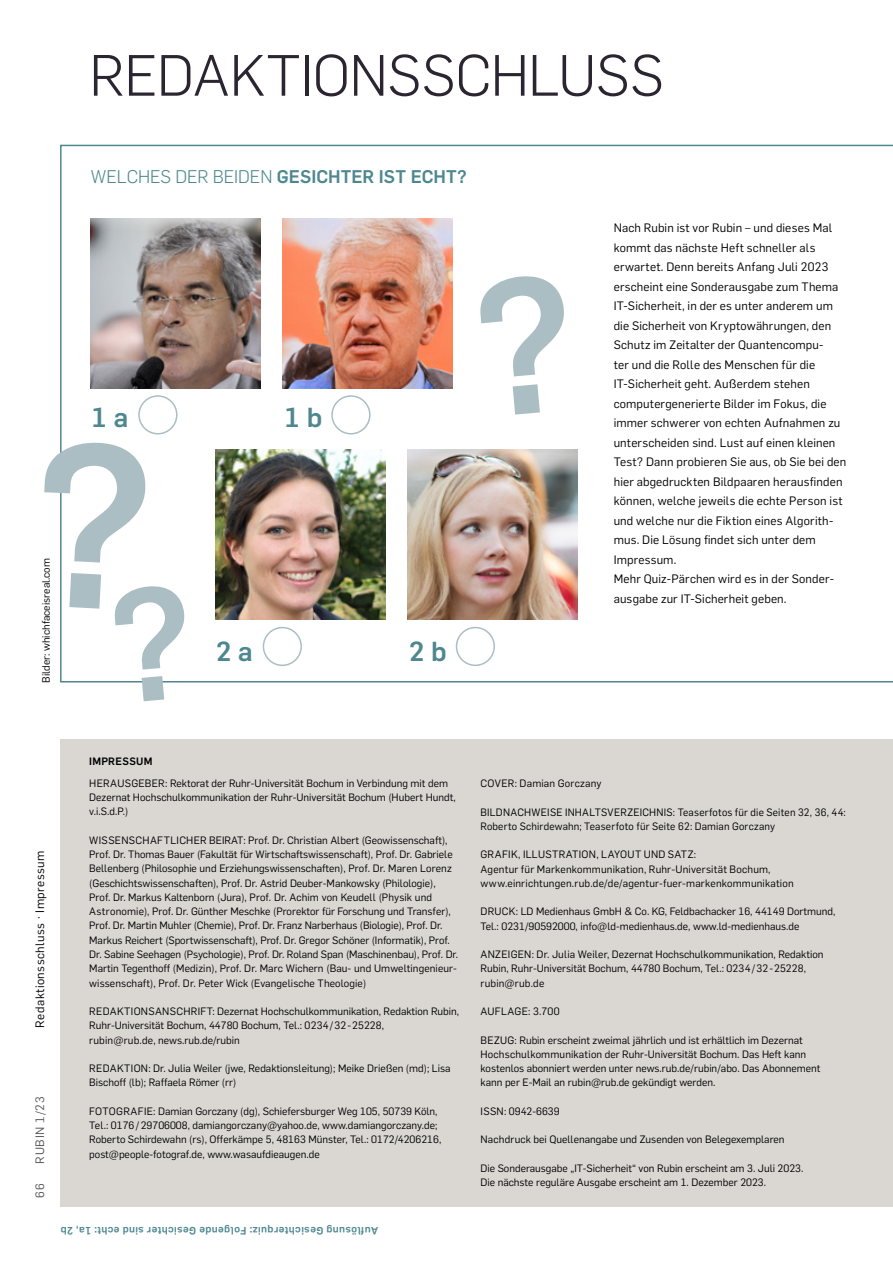
<style>
.page{position:relative;width:893px;height:1263px;background:#fff}
.page>*{position:absolute;margin:0;border:0;box-sizing:border-box;transform-origin:0 0}
.t1{font:300 57px "Rub Flama";letter-spacing:-.005em;color:#2a2531}
.t2{font:700 27px "Rub Flama";color:#4e878f}
.t3{font:700 18px "Rub Flama";color:#4e878f}
.t4{font:12px/19.5px "Rub Flama";letter-spacing:.01em;color:#000}
.t5{font:12px "Rub Flama";letter-spacing:.04em;color:#000}
.t6{font:12px "Rub Flama";letter-spacing:.055em;color:#575756}
.t7{font:10.5px/14.2px "Rub Flama";color:#000}
.t8{font:10.5px/14.2px "Rub Flama";letter-spacing:.02em;color:#000}
.t9{font:700 10.5px "Rub Flama";letter-spacing:.04em;color:#4e878f}
.t10{font:700 10.5px "Rub Flama";letter-spacing:.025em;color:#000}
.s1{font-weight:300}
</style>
<div class="page">
<svg style="left:60px;top:145px;width:833px;height:537px"></svg>
<img style="left:91px;top:219px;width:170px;height:170px">
<img style="left:215px;top:449px;width:171px;height:170px">
<img style="left:283px;top:219px;width:170px;height:170px">
<img style="left:407px;top:449px;width:171px;height:170px">
<div style="left:61px;top:739px;width:832px;height:467px;background:#dad7d3"></div>
<div style="left:138px;top:395px;width:40px;height:39px;border:2px solid #abbec4;border-radius:50%"></div>
<div style="left:263px;top:627px;width:39px;height:39px;border:2px solid #abbec4;border-radius:50%"></div>
<div style="left:331px;top:395px;width:40px;height:39px;border:2px solid #abbec4;border-radius:50%"></div>
<div style="left:456px;top:627px;width:39px;height:39px;border:2px solid #abbec4;border-radius:50%"></div>
<svg style="left:44px;top:442px;width:141px;height:259px"></svg>
<svg style="left:480px;top:275px;width:85px;height:140px"></svg>
<p class="t7" style="left:38px;top:683px;width:126px;rotate:-90deg">Bilder: whichfaceisreal.com</p>
<h1 class="t1" style="left:89px;top:37px;width:576px">REDAKTIONSSCHLUSS</h1>
<h3 class="t3" style="left:91px;top:164px;width:377px"><span class="s1">WELCHES DER BEIDEN</span> GESICHTER IST ECHT?</h3>
<h2 class="t2" style="left:92px;top:398px;width:38px">1 a</h2>
<h2 class="t2" style="left:285px;top:398px;width:39px">1 b</h2>
<h2 class="t2" style="left:216px;top:632px;width:38px">2 a</h2>
<h2 class="t2" style="left:409px;top:632px;width:39px">2 b</h2>
<p class="t4" style="left:614px;top:217px;width:234px">Nach Rubin ist vor Rubin – und dieses Mal kommt das nächste Heft schneller als erwartet. Denn bereits Anfang Juli 2023 erscheint eine Sonderausgabe zum Thema IT-Sicherheit, in der es unter anderem um die Sicherheit von Kryptowährungen, den Schutz im Zeitalter der Quantencompu-<br>ter und die Rolle des Menschen für die IT-Sicherheit geht. Außerdem stehen computergenerierte Bilder im Fokus, die immer schwerer von echten Aufnahmen zu unterscheiden sind. Lust auf einen kleinen Test? Dann probieren Sie aus, ob Sie bei den hier abgedruckten Bildpaaren herausfinden können, welche jeweils die echte Person ist und welche nur die Fiktion eines Algorith&shy;mus. Die Lösung findet sich unter dem Impressum.<br>Mehr Quiz-Pärchen wird es in der Sonder&shy;ausgabe zur IT-Sicherheit geben.</p>
<p class="t5" style="left:32px;top:1027px;width:179px;rotate:-90deg">Redaktionsschluss · Impressum</p>
<p class="t6" style="left:32px;top:1163px;width:69px;rotate:-90deg">RUBIN 1/23</p>
<p class="t6" style="left:32px;top:1197px;width:16px;rotate:-90deg">66</p>
<p class="t10" style="left:89px;top:754px;width:65px">IMPRESSUM</p>
<p class="t7" style="left:89px;top:775px;width:368px">HERAUSGEBER: Rektorat der Ruhr-Universität Bochum in Verbindung mit dem<br>Dezernat Hochschulkommunikation der Ruhr-Universität Bochum (Hubert Hundt, v.i.S.d.P.)</p>
<p class="t7" style="left:89px;top:832px;width:370px">WISSENSCHAFTLICHER BEIRAT: Prof. Dr. Christian Albert (Geowissenschaft), Prof. Dr. Thomas Bauer (Fakultät für Wirtschaftswissenschaft), Prof. Dr. Gabriele Bellenberg (Philosophie und Erziehungswissenschaften), Prof. Dr. Maren Lorenz (Geschichtswissenschaften), Prof. Dr. Astrid Deuber-Mankowsky (Philologie), Prof. Dr. Markus Kaltenborn (Jura), Prof. Dr. Achim von Keudell (Physik und Astronomie), Prof. Dr. Günther Meschke (Prorektor für Forschung und Transfer), Prof. Dr. Martin Muhler (Chemie), Prof. Dr. Franz Narberhaus (Biologie), Prof. Dr.<br>Markus Reichert (Sportwissenschaft), Prof. Dr. Gregor Schöner (Informatik), Prof.<br>Dr. Sabine Seehagen (Psychologie), Prof. Dr. Roland Span (Maschinenbau), Prof. Dr.<br>Martin Tegenthoff (Medizin), Prof. Dr. Marc Wichern (Bau- und Umweltingenieur&shy;wissenschaft), Prof. Dr. Peter Wick (Evangelische Theologie)</p>
<p class="t7" style="left:89px;top:1003px;width:371px">REDAKTIONSANSCHRIFT: Dezernat Hochschulkommunikation, Redaktion Rubin,<br>Ruhr-Universität Bochum, 44780 Bochum, Tel.: 0234/32-25228,<br>rubin@rub.de, news.rub.de/rubin</p>
<p class="t7" style="left:89px;top:1060px;width:363px">REDAKTION: Dr. Julia Weiler (jwe, Redaktionsleitung); Meike Drießen (md); Lisa<br>Bischoff (lb); Raffaela Römer (rr)</p>
<p class="t7" style="left:89px;top:1103px;width:354px">FOTOGRAFIE: Damian Gorczany (dg), Schiefersburger Weg 105, 50739 Köln, Tel.: 0176/29706008, damiangorczany@yahoo.de, www.damiangorczany.de; Roberto Schirdewahn (rs), Offerkämpe 5, 48163 Münster, Tel.: 0172/4206216, post@people-fotograf.de, www.wasaufdieaugen.de</p>
<p class="t9" style="left:378px;top:1239px;width:319px;rotate:-180deg">Auflösung Gesichterquiz: Folgende Gesichter sind echt: 1a, 2b</p>
<p class="t8" style="left:480px;top:775px;width:123px">COVER: Damian Gorczany</p>
<p class="t8" style="left:480px;top:804px;width:367px">BILDNACHWEISE INHALTSVERZEICHNIS: Teaserfotos für die Seiten 32, 36, 44:<br>Roberto Schirdewahn; Teaserfoto für Seite 62: Damian Gorczany</p>
<p class="t7" style="left:480px;top:847px;width:315px">GRAFIK, ILLUSTRATION, LAYOUT UND SATZ:<br>Agentur für Markenkommunikation, Ruhr-Universität Bochum, www.einrichtungen.rub.de/de/agentur-fuer-markenkommunikation</p>
<p class="t7" style="left:480px;top:904px;width:357px">DRUCK: LD Medienhaus GmbH &amp; Co. KG, Feldbachacker 16, 44149 Dortmund,<br>Tel.: 0231/90592000, info@ld-medienhaus.de, www.ld-medienhaus.de</p>
<p class="t7" style="left:480px;top:946px;width:344px">ANZEIGEN: Dr. Julia Weiler, Dezernat Hochschulkommunikation, Redaktion<br>Rubin, Ruhr-Universität Bochum, 44780 Bochum, Tel.: 0234/32-25228, rubin@rub.de</p>
<p class="t8" style="left:480px;top:1003px;width:81px">AUFLAGE: 3.700</p>
<p class="t7" style="left:480px;top:1032px;width:342px">BEZUG: Rubin erscheint zweimal jährlich und ist erhältlich im Dezernat Hochschulkommunikation der Ruhr-Universität Bochum. Das Heft kann kostenlos abonniert werden unter news.rub.de/rubin/abo. Das Abonnement kann per E-Mail an rubin@rub.de gekündigt werden.</p>
<p class="t7" style="left:480px;top:1103px;width:81px">ISSN: 0942-6639</p>
<p class="t7" style="left:480px;top:1132px;width:306px">Nachdruck bei Quellenangabe und Zusenden von Belegexemplaren</p>
<p class="t7" style="left:480px;top:1160px;width:324px">Die Sonderausgabe „IT-Sicherheit“ von Rubin erscheint am 3. Juli 2023.<br>Die nächste reguläre Ausgabe erscheint am 1. Dezember 2023.</p>
</div>
